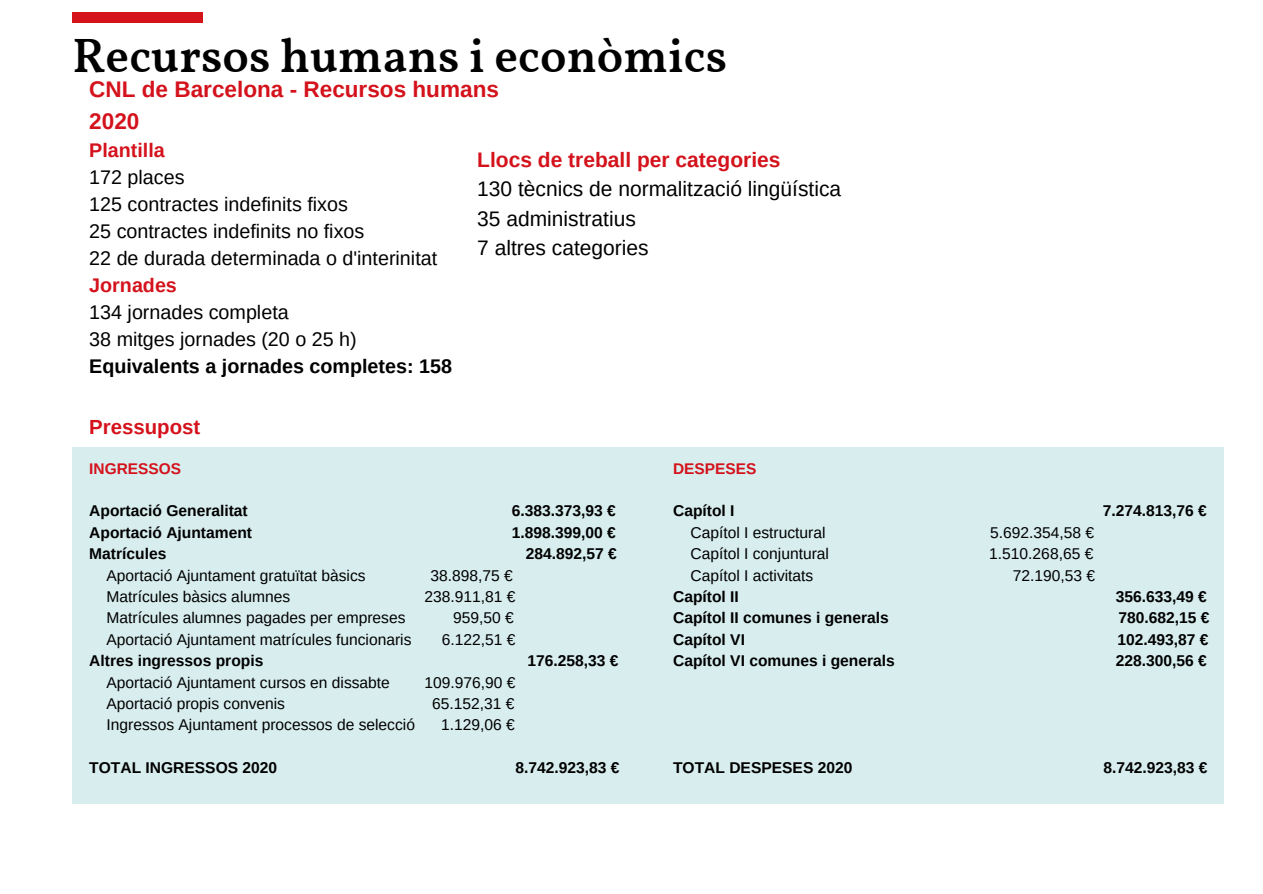
<style>
.page{position:relative;width:1263px;height:894px;background:#fff}
.page>*{position:absolute;margin:0;border:0;box-sizing:border-box;transform-origin:0 0}
.t1{font:600 48px "Vollkorn";color:#000}
.t2{font:700 22.5px/31.5px "Arimo";color:#d4121c}
.t3{font:21px/29.2px "Arimo";color:#000}
.t4{font:700 21px "Arimo";color:#d4121c}
.t5{font:700 20.4px "Arimo";color:#d4121c}
.t6{font:19.8px/27px "Arimo";color:#000}
.t7{font:700 19.8px "Arimo";color:#000}
.t8{font:700 19.8px "Arimo";color:#d4121c}
.t9{font:15.6px "Arimo";color:#000}
.t10{font:700 15.6px "Arimo";color:#000}
.t11{font:700 15.45px "Arimo";color:#d4121c}
</style>
<div class="page">
<div style="left:72px;top:12px;width:131px;height:11px;background:#d5131a"></div>
<div style="left:72px;top:446px;width:1152px;height:357px;background:#d8edee"></div>
<h1 class="t1" style="left:72px;top:36px;width:656px">Recursos humans i econòmics</h1>
<h2 class="t2" style="left:89px;top:74px;width:411px">CNL de Barcelona - Recursos humans<br>2020</h2>
<p class="t8" style="left:89px;top:139px;width:77px">Plantilla</p>
<p class="t6" style="left:89px;top:164px;width:349px">172 places<br>125 contractes indefinits fixos<br>25 contractes indefinits no fixos<br>22 de durada determinada o d'interinitat</p>
<p class="t8" style="left:89px;top:274px;width:89px">Jornades</p>
<p class="t6" style="left:89px;top:299px;width:269px">134 jornades completa<br>38 mitges jornades (20 o 25 h)</p>
<p class="t7" style="left:89px;top:355px;width:364px">Equivalents a jornades completes: 158</p>
<h3 class="t4" style="left:477px;top:148px;width:305px">Llocs de treball per categories</h3>
<h3 class="t3" style="left:477px;top:174px;width:365px">130 tècnics de normalització lingüística<br>35 administratius<br>7 altres categories</h3>
<h3 class="t5" style="left:89px;top:415px;width:113px">Pressupost</h3>
<p class="t11" style="left:89px;top:459px;width:93px">INGRESSOS</p>
<p class="t10" style="left:89px;top:502px;width:160px">Aportació Generalitat</p>
<p class="t10" style="left:512px;top:502px;width:106px">6.383.373,93 €</p>
<p class="t10" style="left:89px;top:523px;width:164px">Aportació Ajuntament</p>
<p class="t10" style="left:512px;top:523px;width:106px">1.898.399,00 €</p>
<p class="t10" style="left:89px;top:545px;width:79px">Matrícules</p>
<p class="t10" style="left:526px;top:545px;width:93px">284.892,57 €</p>
<p class="t9" style="left:107px;top:566px;width:261px">Aportació Ajuntament gratuïtat bàsics</p>
<p class="t9" style="left:431px;top:566px;width:84px">38.898,75 €</p>
<p class="t9" style="left:107px;top:587px;width:185px">Matrícules bàsics alumnes</p>
<p class="t9" style="left:424px;top:587px;width:93px">238.911,81 €</p>
<p class="t9" style="left:107px;top:609px;width:300px">Matrícules alumnes pagades per empreses</p>
<p class="t9" style="left:453px;top:609px;width:62px">959,50 €</p>
<p class="t9" style="left:107px;top:630px;width:306px">Aportació Ajuntament matrícules funcionaris</p>
<p class="t9" style="left:442px;top:630px;width:75px">6.122,51 €</p>
<p class="t10" style="left:89px;top:651px;width:176px">Altres ingressos propis</p>
<p class="t10" style="left:528px;top:651px;width:93px">176.258,33 €</p>
<p class="t9" style="left:107px;top:673px;width:285px">Aportació Ajuntament cursos en dissabte</p>
<p class="t9" style="left:425px;top:673px;width:93px">109.976,90 €</p>
<p class="t9" style="left:107px;top:694px;width:180px">Aportació propis convenis</p>
<p class="t9" style="left:432px;top:694px;width:84px">65.152,31 €</p>
<p class="t9" style="left:107px;top:716px;width:310px">Ingressos Ajuntament processos de selecció</p>
<p class="t9" style="left:441px;top:716px;width:75px">1.129,06 €</p>
<p class="t10" style="left:89px;top:758px;width:189px">TOTAL INGRESSOS 2020</p>
<p class="t10" style="left:515px;top:758px;width:106px">8.742.923,83 €</p>
<p class="t11" style="left:673px;top:459px;width:85px">DESPESES</p>
<p class="t10" style="left:673px;top:502px;width:63px">Capítol I</p>
<p class="t10" style="left:1103px;top:502px;width:106px">7.274.813,76 €</p>
<p class="t9" style="left:690px;top:523px;width:137px">Capítol I estructural</p>
<p class="t9" style="left:990px;top:523px;width:106px">5.692.354,58 €</p>
<p class="t9" style="left:690px;top:545px;width:140px">Capítol I conjuntural</p>
<p class="t9" style="left:989px;top:545px;width:106px">1.510.268,65 €</p>
<p class="t9" style="left:690px;top:566px;width:125px">Capítol I activitats</p>
<p class="t9" style="left:1013px;top:566px;width:84px">72.190,53 €</p>
<p class="t10" style="left:673px;top:587px;width:67px">Capítol II</p>
<p class="t10" style="left:1116px;top:587px;width:93px">356.633,49 €</p>
<p class="t10" style="left:673px;top:609px;width:217px">Capítol II comunes i generals</p>
<p class="t10" style="left:1118px;top:609px;width:93px">780.682,15 €</p>
<p class="t10" style="left:673px;top:630px;width:73px">Capítol VI</p>
<p class="t10" style="left:1117px;top:630px;width:93px">102.493,87 €</p>
<p class="t10" style="left:673px;top:651px;width:223px">Capítol VI comunes i generals</p>
<p class="t10" style="left:1116px;top:651px;width:93px">228.300,56 €</p>
<p class="t10" style="left:673px;top:758px;width:181px">TOTAL DESPESES 2020</p>
<p class="t10" style="left:1104px;top:758px;width:106px">8.742.923,83 €</p>
</div>
